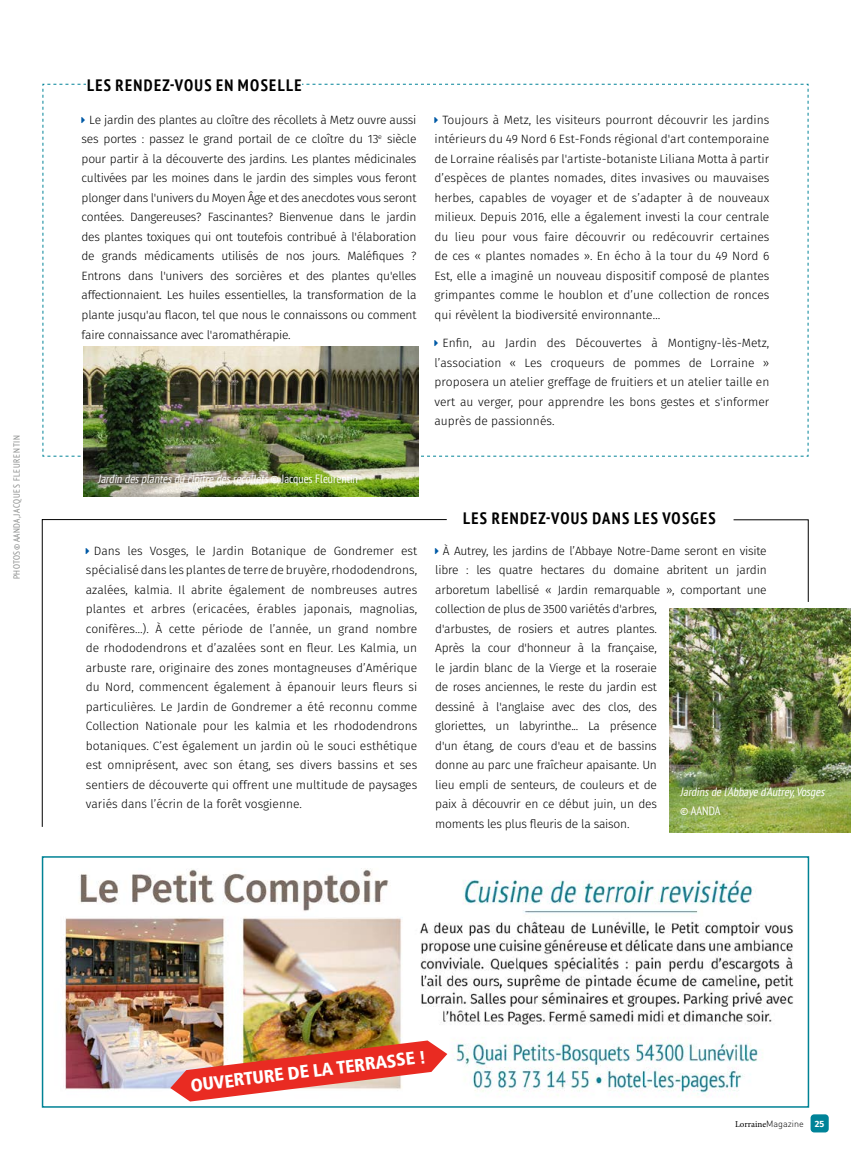
<style>
.page{position:relative;width:851px;height:1149px;background:#fff}
.page>*{position:absolute;margin:0;border:0;box-sizing:border-box;transform-origin:0 0}
.t1{font:900 condensed 18px "Frutiger LT Std";color:#fff}
.t2{font:700 condensed 16.5px "PT Sans";letter-spacing:.08em;color:#000}
.t3{font:300 12px/19.5px "Fira Sans";letter-spacing:-.02em;color:#000;text-align:justify}
.t4{font:italic condensed 12px "PT Sans";color:#fff}
.t5{font:condensed 12px "PT Sans";color:#fff}
.t6{font:condensed 9px "PT Sans";letter-spacing:.07em;color:#878988}
.t7{font:9px "Minion Pro";color:#000}
.s1{font-style:normal}
.s2{font-family:"DIN Pro";font-weight:300}
.s3{font-family:"Fira Sans";font-weight:700;color:#fff}
</style>
<div class="page">
<div style="left:810px;top:1113px;width:18px;height:19px;background:#008398;border-radius:4px"></div>
<svg style="left:41px;top:519px;width:406px;height:308px"></svg>
<svg style="left:733px;top:519px;width:75px;height:83px"></svg>
<img style="left:669px;top:608px;width:181px;height:224px">
<img style="left:64px;top:868px;width:730px;height:234px">
<div style="left:42px;top:855px;width:767px;height:252px;border:2px solid #008295"></div>
<img style="left:84px;top:456px;width:335px;height:40px">
<img style="left:170px;top:1040px;width:277px;height:61px">
<svg style="left:43px;top:84px;width:765px;height:372px"></svg>
<svg style="left:86px;top:547px;width:3px;height:6px"></svg>
<svg style="left:435px;top:547px;width:3px;height:6px"></svg>
<p class="t6" style="left:11px;top:579px;width:145px;rotate:-90deg">PHOTOS © AANDA, JACQUES FLEURENTIN</p>
<h2 class="t2" style="left:87px;top:74px;width:216px">LES RENDEZ-VOUS EN MOSELLE</h2>
<p class="t3" style="left:82px;top:111px;width:336px;text-indent:8px">Le jardin des plantes au cloître des récollets à Metz ouvre aussi ses portes : passez le grand portail de ce cloître du 13<sup>e</sup> siècle pour partir à la découverte des jardins. Les plantes médicinales cultivées par les moines dans le jardin des simples vous feront plonger dans l'univers du Moyen Âge et des anecdotes vous seront contées. Dangereuses? Fascinantes? Bienvenue dans le jardin des plantes toxiques qui ont toutefois contribué à l'élaboration de grands médicaments utilisés de nos jours. Maléfiques ?<br>Entrons dans l'univers des sorcières et des plantes qu'elles affectionnaient. Les huiles essentielles, la transformation de la plante jusqu'au flacon, tel que nous le connaissons ou comment faire connaissance avec l'aromathérapie.</p>
<p class="t3" style="left:434px;top:111px;width:336px;text-indent:8px">Toujours à Metz, les visiteurs pourront découvrir les jardins intérieurs du 49 Nord 6 Est-Fonds régional d'art contemporaine de Lorraine réalisés par l'artiste-botaniste Liliana Motta à partir d’espèces de plantes nomades, dites invasives ou mauvaises herbes, capables de voyager et de s’adapter à de nouveaux milieux. Depuis 2016, elle a également investi la cour centrale du lieu pour vous faire découvrir ou redécouvrir certaines de ces « plantes nomades ». En écho à la tour du 49 Nord 6<br>Est, elle a imaginé un nouveau dispositif composé de plantes grimpantes comme le houblon et d’une collection de ronces qui révèlent la biodiversité environnante…</p>
<p class="t3" style="left:434px;top:334px;width:336px;text-indent:8px">Enfin, au Jardin des Découvertes à Montigny-lès-Metz, l’association « Les croqueurs de pommes de Lorraine » proposera un atelier greffage de fruitiers et un atelier taille en vert au verger, pour apprendre les bons gestes et s'informer auprès de passionnés.</p>
<p class="t4" style="left:98px;top:471px;width:261px">Jardin desplantesdu cloitre desrecollets<span class="s1">© J a c q u e s F l e u r e n t i n</span></p>
<h2 class="t2" style="left:463px;top:507px;width:254px">LES RENDEZ-VOUS DANS LES VOSGES</h2>
<p class="t3" style="left:86px;top:541px;width:333px;text-indent:8px">Dans les Vosges, le Jardin Botanique de Gondremer est spécialisé dans les plantes de terre de bruyère, rhododendrons, azalées, kalmia. Il abrite également de nombreuses autres plantes et arbres (ericacées, érables japonais, magnolias, conifères…). À cette période de l’année, un grand nombre de rhododendrons et d’azalées sont en fleur. Les Kalmia, un arbuste rare, originaire des zones montagneuses d’Amérique du Nord, commencent également à épanouir leurs fleurs si particulières. Le Jardin de Gondremer a été reconnu comme Collection Nationale pour les kalmia et les rhododendrons botaniques. C’est également un jardin où le souci esthétique est omniprésent, avec son étang, ses divers bassins et ses sentiers de découverte qui offrent une multitude de paysages variés dans l’écrin de la forêt vosgienne.</p>
<p class="t3" style="left:435px;top:541px;width:333px;text-align:left;text-indent:8px">À Autrey, les jardins de l’Abbaye Notre-Dame seront en visite libre : les quatre hectares du domaine abritent un jardin arboretum labellisé « Jardin remarquable », comportant une collection de plus de 3500 variétés d'arbres,<br>d'arbustes, de rosiers et autres plantes.<br>Après la cour d'honneur à la française,<br>le jardin blanc de la Vierge et la roseraie<br>de roses anciennes, le reste du jardin est<br>dessiné à l'anglaise avec des clos, des<br>gloriettes, un labyrinthe... La présence<br>d'un étang, de cours d'eau et de bassins<br>donne au parc une fraîcheur apaisante. Un<br>lieu empli de senteurs, de couleurs et de<br>paix à découvrir en ce début juin, un des<br>moments les plus fleuris de la saison.</p>
<p class="t4" style="left:680px;top:783px;width:148px">Jardinsde l'Abbaye d'Autrey,Vosges</p>
<p class="t5" style="left:680px;top:803px;width:42px">© AANDA</p>
<h1 class="t1" style="left:189px;top:1074px;width:238px;rotate:-7deg">OUVERTURE DE LA TERRASSE !</h1>
<p class="t7" style="left:734px;top:1117px;width:91px">Lorraine<span class="s2">Magazine</span> <span class="s3">25</span></p>
</div>
